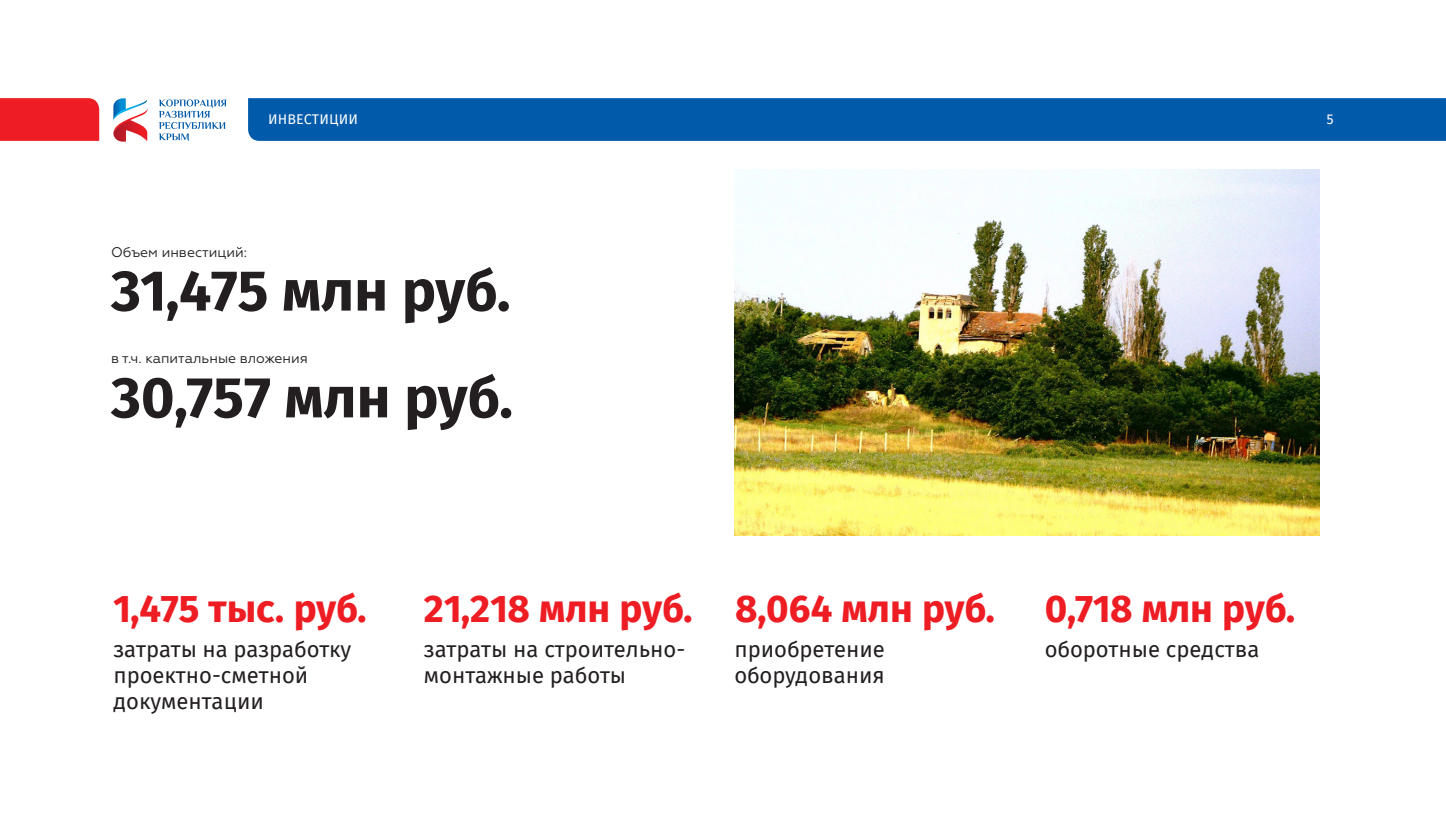
<style>
.page{position:relative;width:1446px;height:823px;background:#fff}
.page>*{position:absolute;margin:0;border:0;box-sizing:border-box;transform-origin:0 0}
.t1{font:700 57.4px "Fira Sans";color:#231f20}
.t2{font:700 38.6px "Fira Sans";color:#ee1d23}
.t3{font:22px/26.4px "Fira Sans";color:#231f20}
.t4{font:14px "Geometria";color:#231f20}
.t5{font:14px "Fira Sans";letter-spacing:.01em;color:#fff}
</style>
<div class="page">
<svg style="left:113px;top:98px;width:35px;height:44px"></svg>
<svg style="left:159px;top:99px;width:68px;height:41px"></svg>
<div style="left:0;top:98px;width:99px;height:43px;background:#ee1d23"></div>
<div style="left:248px;top:98px;width:1198px;height:43px;background:#015aaa"></div>
<img style="left:734px;top:169px;width:585px;height:366px">
<p class="t5" style="left:268px;top:109px;width:91px">ИНВЕСТИЦИИ</p>
<p class="t5" style="left:1326px;top:109px;width:9px">5</p>
<p class="t4" style="left:111px;top:244px;width:138px">Объем инвестиций:</p>
<p class="t1" style="left:111px;top:250px;width:401px">31,475 млн руб.</p>
<p class="t4" style="left:111px;top:350px;width:198px">в т.ч. капитальные вложения</p>
<p class="t1" style="left:111px;top:357px;width:404px">30,757 млн руб.</p>
<p class="t2" style="left:113px;top:581px;width:255px">1,475 тыс. руб.</p>
<p class="t2" style="left:424px;top:581px;width:270px">21,218 млн руб.</p>
<p class="t2" style="left:735px;top:581px;width:261px">8,064 млн руб.</p>
<p class="t2" style="left:1045px;top:581px;width:252px">0,718 млн руб.</p>
<p class="t3" style="left:113px;top:637px;width:239px">затраты на разработку проектно-сметной документации</p>
<p class="t3" style="left:424px;top:637px;width:263px">затраты на строительно&shy;монтажные работы</p>
<p class="t3" style="left:734px;top:637px;width:152px">приобретение оборудования</p>
<p class="t3" style="left:1045px;top:637px;width:216px">оборотные средства</p>
</div>
